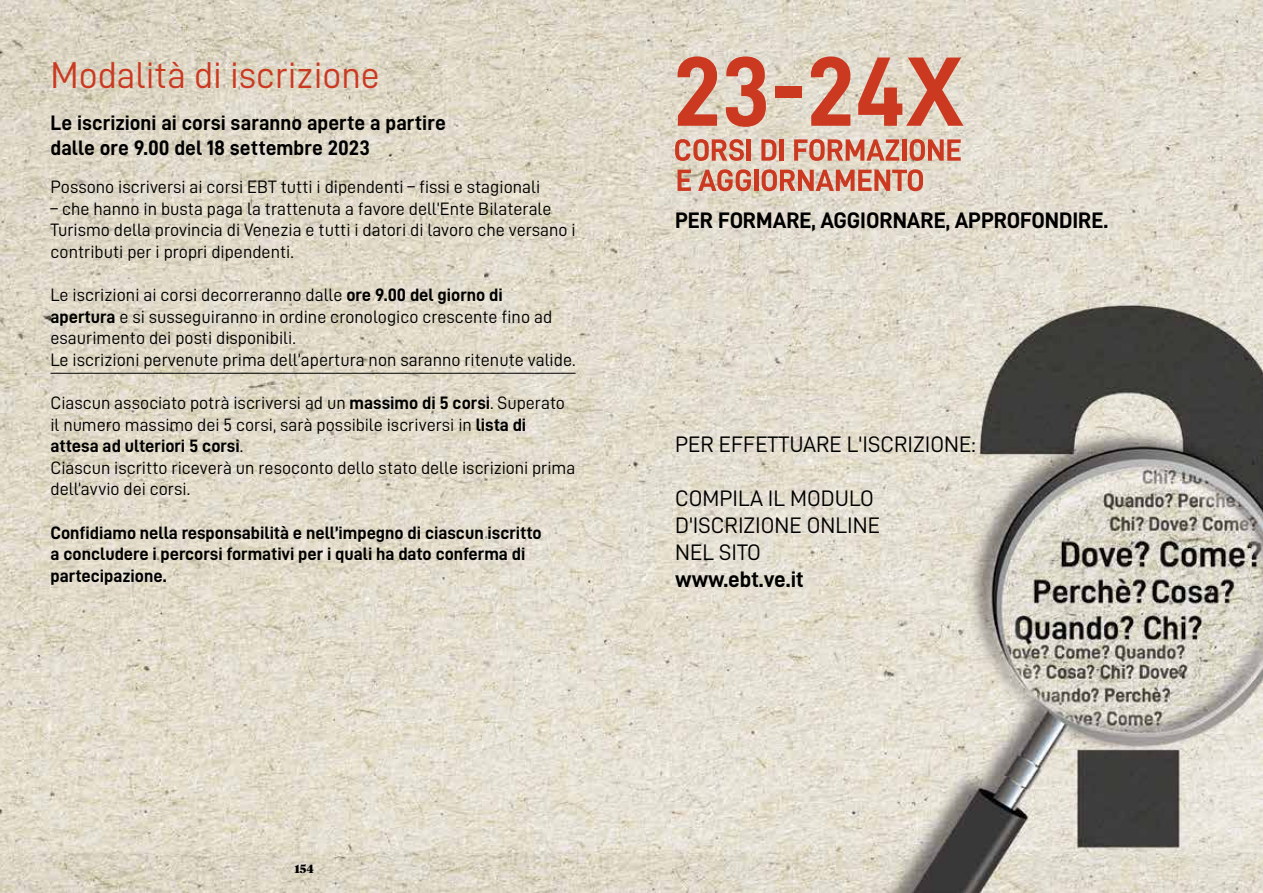
<style>
.page{position:relative;width:1263px;height:893px;background:#fff}
.page>*{position:absolute;margin:0;border:0;box-sizing:border-box;transform-origin:0 0}
.t1{font:37.5px "D DIN";color:#cb3921}
.t2{font:22.5px/27px "D DIN";color:#000}
.t3{font:22.5px "D DIN Bold";letter-spacing:-.005em;color:#000}
.t4{font:21px/25.5px "D DIN Bold";color:#000}
.t5{font:18px/21.6px "D DIN";color:#000}
.t6{font:18px/21.6px "D DIN Bold";color:#000}
.t7{font:900 12px "Publico";color:#000}
.s1{font-family:"D DIN Bold"}
.s2{font-family:"D DIN"}
</style>
<div class="page">
<img style="left:0;top:0;width:1263px;height:893px">
<hr style="left:51px;top:373px;width:524px;height:1px;background:#000">
<svg style="left:675px;top:139px;width:69px;height:22px;background:#d68b78"></svg>
<hr style="left:747px;top:139px;width:4px;height:22px;background:#cb3921">
<svg style="left:761px;top:139px;width:15px;height:22px"></svg>
<hr style="left:780px;top:139px;width:4px;height:22px;background:#cb3921">
<svg style="left:794px;top:139px;width:105px;height:22px;background:#d68b78"></svg>
<hr style="left:902px;top:139px;width:4px;height:22px;background:#cb3921">
<svg style="left:910px;top:139px;width:51px;height:22px"></svg>
<svg style="left:677px;top:170px;width:14px;height:21px"></svg>
<svg style="left:698px;top:169px;width:53px;height:22px"></svg>
<hr style="left:754px;top:170px;width:4px;height:21px;background:#cb3921">
<svg style="left:762px;top:169px;width:161px;height:22px;background:#d58875"></svg>
<svg style="left:677px;top:56px;width:40px;height:70px;background:#d47f6b"></svg>
<svg style="left:726px;top:56px;width:40px;height:71px;background:#d58371"></svg>
<div style="left:775px;top:86px;width:27px;height:11px;background:#cb3921"></div>
<svg style="left:811px;top:56px;width:39px;height:70px;background:#d47e6a"></svg>
<svg style="left:858px;top:58px;width:105px;height:68px;background:#d6917e"></svg>
<h1 class="t1" style="left:51px;top:54px;width:331px">Modalità di iscrizione</h1>
<p class="t4" style="left:51px;top:109px;width:397px">Le iscrizioni ai corsi saranno aperte a partire dalle ore 9.00 del 18 settembre 2023</p>
<p class="t5" style="left:51px;top:176px;width:491px">Possono iscriversi ai corsi EBT tutti i dipendenti – fissi e stagionali</p>
<p class="t5" style="left:51px;top:197px;width:527px">– che hanno in busta paga la trattenuta a favore dell’Ente Bilaterale<br>Turismo della provincia di Venezia e tutti i datori di lavoro che versano i contributi per i propri dipendenti.</p>
<p class="t5" style="left:51px;top:284px;width:526px">Le iscrizioni ai corsi decorreranno dalle <span class="s1">ore 9.00 del giorno di<br>apertura</span> e si susseguiranno in ordine cronologico crescente fino ad esaurimento dei posti disponibili.<br>Le iscrizioni pervenute prima dell’apertura non saranno ritenute valide.</p>
<p class="t5" style="left:51px;top:392px;width:516px">Ciascun associato potrà iscriversi ad un <span class="s1">massimo di 5 corsi</span>. Superato il numero massimo dei 5 corsi, sarà possibile iscriversi in <span class="s1">lista di</span></p>
<p class="t6" style="left:51px;top:435px;width:194px">attesa ad ulteriori 5 corsi<span class="s2">.</span></p>
<p class="t5" style="left:51px;top:456px;width:526px">Ciascun iscritto riceverà un resoconto dello stato delle iscrizioni prima dell’avvio dei corsi.</p>
<p class="t6" style="left:51px;top:521px;width:493px">Confidiamo nella responsabilità e nell’impegno di ciascun iscritto a concludere i percorsi formativi per i quali ha dato conferma di partecipazione.</p>
<p class="t3" style="left:675px;top:208px;width:435px">PER FORMARE, AGGIORNARE, APPROFONDIRE.</p>
<p class="t2" style="left:675px;top:431px;width:302px">PER EFFETTUARE L'ISCRIZIONE:</p>
<p class="t2" style="left:675px;top:485px;width:206px">COMPILA IL MODULO<br>D'ISCRIZIONE ONLINE<br>NEL SITO</p>
<p class="t3" style="left:675px;top:567px;width:130px">www.ebt.ve.it</p>
<p class="t7" style="left:295px;top:862px;width:21px">154</p>
</div>
